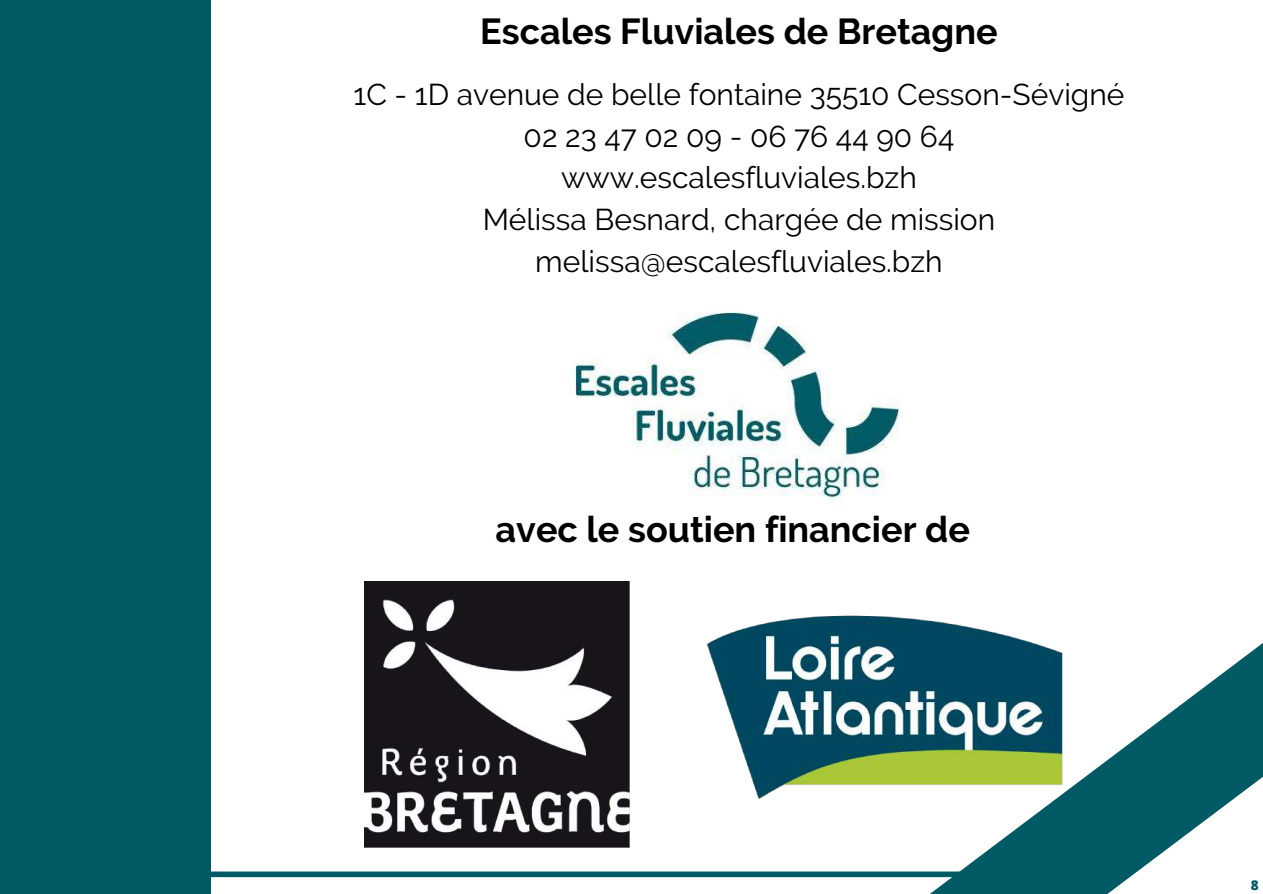
<style>
.page{position:relative;width:1263px;height:894px;background:#fff}
.page>*{position:absolute;margin:0;border:0;box-sizing:border-box;transform-origin:0 0}
.t1{font:700 36px "Raleway";color:#000}
.t2{font:30px/41.5px "Raleway";color:#000;text-align:center}
.t3{font:800 13.5px "Open Sans";color:#025a65}
</style>
<div class="page">
<div style="left:0;top:0;width:210px;height:893px;background:#025a65"></div>
<img style="left:575px;top:312px;width:324px;height:191px">
<svg style="left:555px;top:643px;width:708px;height:250px"></svg>
<div style="left:3px;top:871px;width:1078px;height:5px;background:#025a65"></div>
<img style="left:364px;top:581px;width:266px;height:266px">
<img style="left:702px;top:615px;width:365px;height:188px">
<p class="t1" style="left:480px;top:10px;width:519px">Escales Fluviales de Bretagne</p>
<p class="t2" style="left:353px;top:74px;width:772px">1C - 1D avenue de belle fontaine 35510 Cesson-Sévigné 02 23 47 02 09 - 06 76 44 90 64 www.escalesfluviales.bzh<br>Mélissa Besnard, chargée de mission melissa@escalesfluviales.bzh</p>
<p class="t1" style="left:496px;top:508px;width:476px">avec le soutien financier de</p>
<p class="t3" style="left:1251px;top:875px;width:9px">8</p>
</div>
